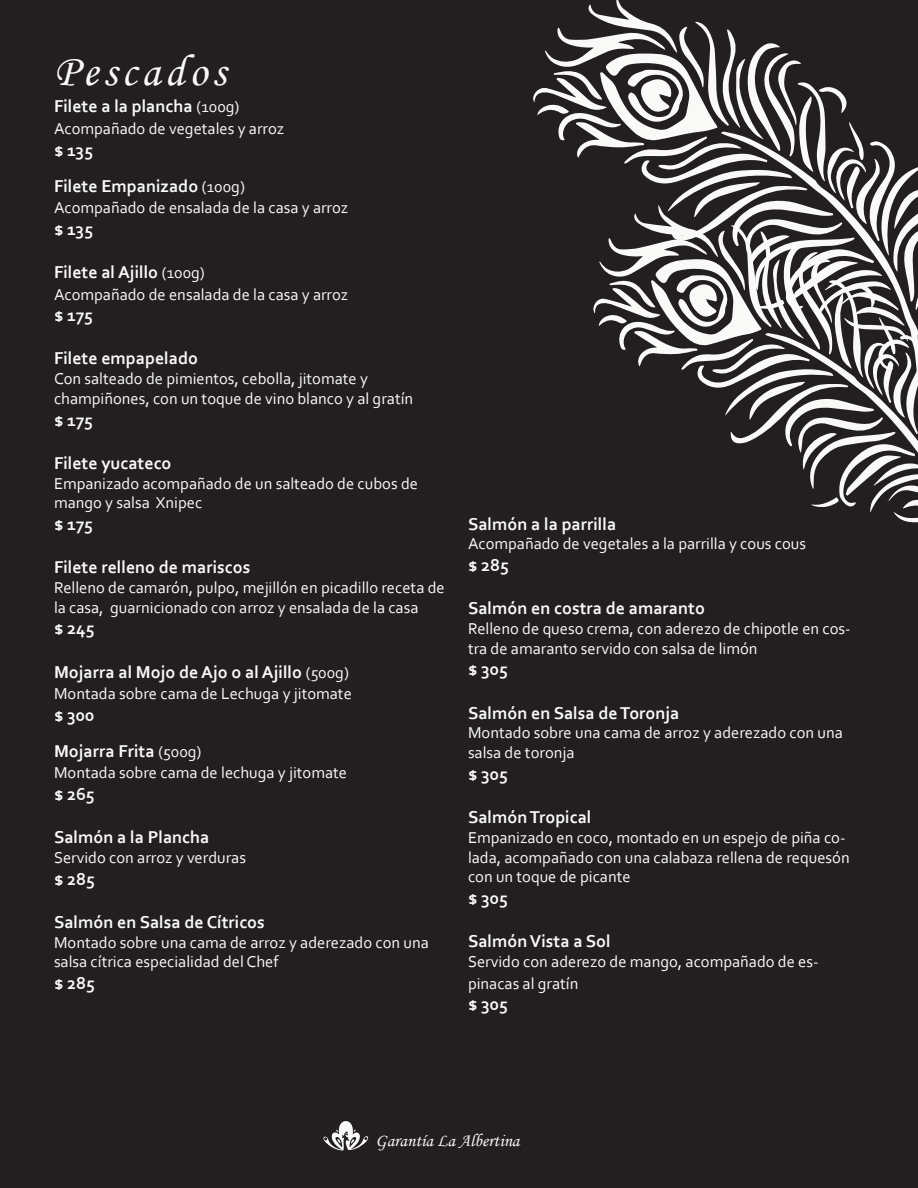
<style>
.page{position:relative;width:918px;height:1188px;background:#231f20}
.page>*{position:absolute;margin:0;border:0;box-sizing:border-box;transform-origin:0 0}
.t1{font:45px "Monotype Corsiva";letter-spacing:.1em;color:#f9faf8}
.t2{font:700 18px "Corbel";color:#f9faf8}
.t3{font:18px "Monotype Corsiva";color:#f9faf8}
.t4{font:16.5px/19.8px "Corbel";color:#f9faf8}
.s1{font-weight:400;font-size:16.5px}
</style>
<div class="page">
<svg style="left:533px;top:0;width:385px;height:543px"></svg>
<svg style="left:323px;top:1120px;width:45px;height:31px"></svg>
<p class="t1" style="left:54px;top:44px;width:173px">Pescados</p>
<p class="t2" style="left:54px;top:95px;width:187px">Filete a la plancha <span class="s1">(100g)</span></p>
<p class="t4" style="left:54px;top:118px;width:232px">Acompañado de vegetales y arroz</p>
<p class="t2" style="left:54px;top:139px;width:41px">$ 135</p>
<p class="t2" style="left:54px;top:175px;width:192px">Filete Empanizado <span class="s1">(100g)</span></p>
<p class="t4" style="left:54px;top:197px;width:296px">Acompañado de ensalada de la casa y arroz</p>
<p class="t2" style="left:54px;top:218px;width:41px">$ 135</p>
<p class="t2" style="left:54px;top:261px;width:152px">Filete al Ajillo <span class="s1">(100g)</span></p>
<p class="t4" style="left:54px;top:284px;width:296px">Acompañado de ensalada de la casa y arroz</p>
<p class="t2" style="left:54px;top:304px;width:40px">$ 175</p>
<p class="t2" style="left:54px;top:347px;width:146px">Filete empapelado</p>
<p class="t4" style="left:54px;top:368px;width:361px">Con salteado de pimientos, cebolla, jitomate y champiñones, con un toque de vino blanco y al gratín</p>
<p class="t2" style="left:54px;top:409px;width:40px">$ 175</p>
<p class="t2" style="left:54px;top:452px;width:119px">Filete yucateco</p>
<p class="t4" style="left:54px;top:473px;width:366px">Empanizado acompañado de un salteado de cubos de mango y salsa Xnipec</p>
<p class="t2" style="left:54px;top:513px;width:40px">$ 175</p>
<p class="t2" style="left:54px;top:556px;width:198px">Filete relleno de mariscos</p>
<p class="t4" style="left:54px;top:577px;width:392px">Relleno de camarón, pulpo, mejillón en picadillo receta de la casa, guarnicionado con arroz y ensalada de la casa</p>
<p class="t2" style="left:54px;top:617px;width:42px">$ 245</p>
<p class="t2" style="left:54px;top:661px;width:296px">Mojarra al Mojo de Ajo o al Ajillo <span class="s1">(500g)</span></p>
<p class="t4" style="left:54px;top:683px;width:299px">Montada sobre cama de Lechuga y jitomate</p>
<p class="t2" style="left:54px;top:704px;width:42px">$ 300</p>
<p class="t2" style="left:54px;top:740px;width:149px">Mojarra Frita <span class="s1">(500g)</span></p>
<p class="t4" style="left:54px;top:763px;width:295px">Montada sobre cama de lechuga y jitomate</p>
<p class="t2" style="left:54px;top:783px;width:42px">$ 265</p>
<p class="t2" style="left:54px;top:826px;width:157px">Salmón a la Plancha</p>
<p class="t4" style="left:54px;top:847px;width:194px">Servido con arroz y verduras</p>
<p class="t2" style="left:54px;top:868px;width:42px">$ 285</p>
<p class="t2" style="left:54px;top:911px;width:212px">Salmón en Salsa de Cítricos</p>
<p class="t4" style="left:54px;top:932px;width:376px">Montado sobre una cama de arroz y aderezado con una salsa cítrica especialidad del Chef</p>
<p class="t2" style="left:54px;top:972px;width:42px">$ 285</p>
<p class="t2" style="left:468px;top:513px;width:150px">Salmón a la parrilla</p>
<p class="t4" style="left:468px;top:534px;width:340px">Acompañado de vegetales a la parrilla y cous cous</p>
<p class="t2" style="left:468px;top:554px;width:42px">$ 285</p>
<p class="t2" style="left:468px;top:597px;width:238px">Salmón en costra de amaranto</p>
<p class="t4" style="left:468px;top:618px;width:384px">Relleno de queso crema, con aderezo de chipotle en cos&shy;tra de amaranto servido con salsa de limón</p>
<p class="t2" style="left:468px;top:658px;width:42px">$ 305</p>
<p class="t2" style="left:468px;top:702px;width:213px">Salmón en Salsa de Toronja</p>
<p class="t4" style="left:468px;top:723px;width:376px">Montado sobre una cama de arroz y aderezado con una salsa de toronja</p>
<p class="t2" style="left:468px;top:763px;width:42px">$ 305</p>
<p class="t2" style="left:468px;top:806px;width:125px">Salmón Tropical</p>
<p class="t4" style="left:468px;top:827px;width:383px">Empanizado en coco, montado en un espejo de piña co&shy;lada, acompañado con una calabaza rellena de requesón con un toque de picante</p>
<p class="t2" style="left:468px;top:887px;width:42px">$ 305</p>
<p class="t2" style="left:468px;top:930px;width:144px">Salmón Vista a Sol</p>
<p class="t4" style="left:468px;top:950px;width:352px;line-height:21.6px">Servido con aderezo de mango, acompañado de es&shy;pinacas al gratín</p>
<p class="t2" style="left:468px;top:993px;width:42px">$ 305</p>
<p class="t3" style="left:376px;top:1129px;width:145px">Garantía La Albertina</p>
</div>
